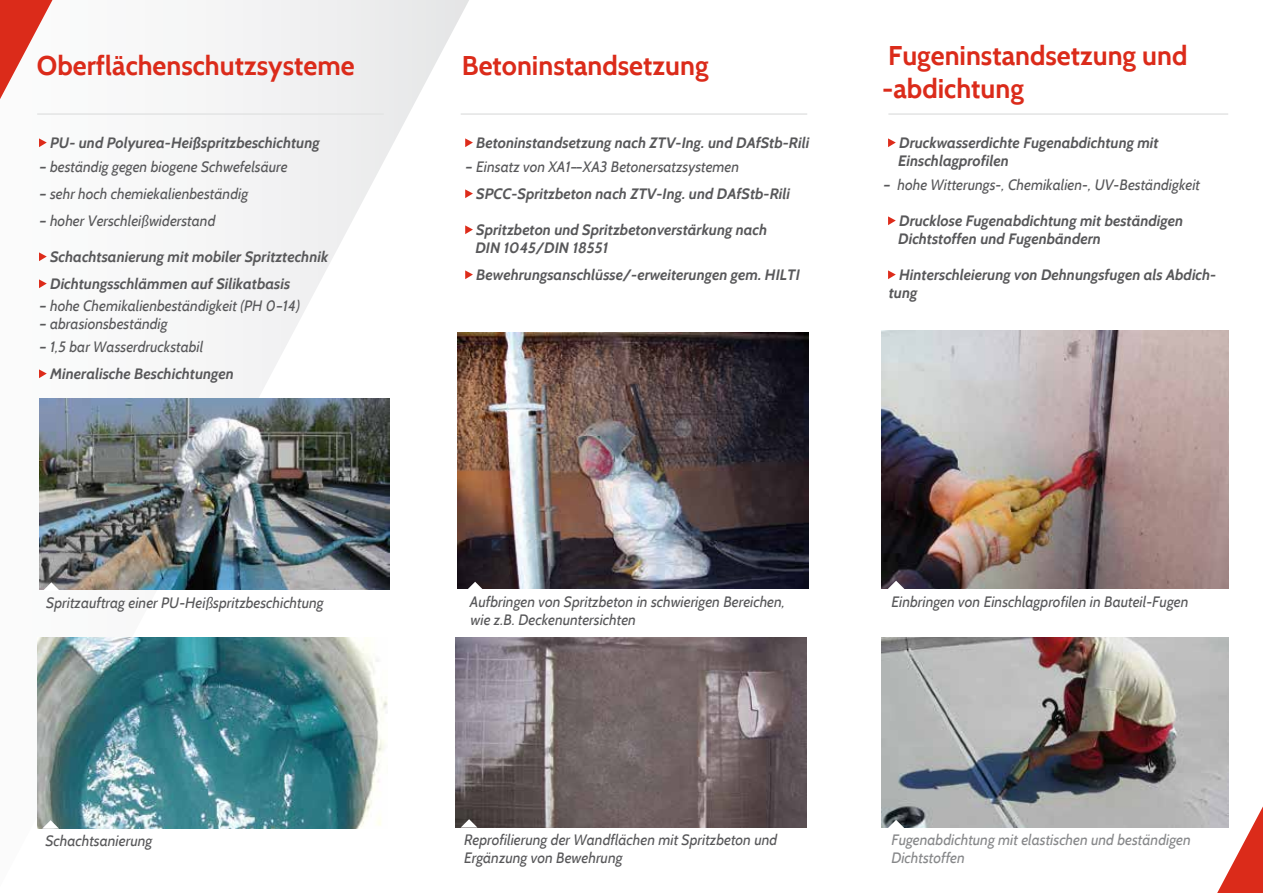
<style>
.page{position:relative;width:1263px;height:893px;background:#fff}
.page>*{position:absolute;margin:0;border:0;box-sizing:border-box;transform-origin:0 0}
.t1{font:700 27px/32.4px "Cabin";color:#db2b1a}
.t2{font:italic 700 15px/18px "Cabin";color:#58585a}
.t3{font:italic 15px/18px "Cabin";color:#58585a}
.t4{font:italic 15px/18px "Cabin";color:#87888a}
.s1{font-weight:700}
.s2{font-weight:400}
</style>
<div class="page">
<svg style="left:37px;top:0;width:432px;height:829px"></svg>
<svg style="left:0;top:0;width:52px;height:99px"></svg>
<hr style="left:37px;top:113px;width:347px;height:2px;background:#e3e4e4">
<hr style="left:461px;top:113px;width:346px;height:2px;background:#e3e4e4">
<hr style="left:888px;top:113px;width:340px;height:2px;background:#e3e4e4">
<svg style="left:888px;top:138px;width:8px;height:9px"></svg>
<svg style="left:888px;top:216px;width:8px;height:9px"></svg>
<svg style="left:888px;top:270px;width:8px;height:9px"></svg>
<svg style="left:1217px;top:806px;width:46px;height:87px"></svg>
<svg style="left:465px;top:138px;width:8px;height:9px"></svg>
<svg style="left:465px;top:189px;width:8px;height:9px"></svg>
<svg style="left:465px;top:225px;width:8px;height:9px"></svg>
<svg style="left:465px;top:270px;width:8px;height:9px"></svg>
<svg style="left:39px;top:138px;width:8px;height:9px"></svg>
<svg style="left:39px;top:252px;width:8px;height:9px"></svg>
<svg style="left:39px;top:279px;width:8px;height:9px"></svg>
<svg style="left:39px;top:369px;width:8px;height:9px"></svg>
<img style="left:455px;top:637px;width:351px;height:191px">
<svg style="left:461px;top:819px;width:16px;height:9px"></svg>
<img style="left:881px;top:331px;width:347px;height:258px">
<svg style="left:888px;top:581px;width:16px;height:8px"></svg>
<img style="left:881px;top:637px;width:347px;height:190px">
<svg style="left:888px;top:820px;width:16px;height:8px"></svg>
<img style="left:457px;top:332px;width:351px;height:257px">
<svg style="left:467px;top:582px;width:16px;height:8px"></svg>
<img style="left:39px;top:399px;width:351px;height:190px">
<svg style="left:43px;top:582px;width:17px;height:9px"></svg>
<img style="left:37px;top:638px;width:351px;height:190px">
<svg style="left:42px;top:820px;width:17px;height:9px"></svg>
<h1 class="t1" style="left:37px;top:50px;width:319px">Oberflächenschutzsysteme</h1>
<h1 class="t1" style="left:462px;top:50px;width:248px">Betoninstandsetzung</h1>
<h1 class="t1" style="left:882px;top:40px;width:307px">Fugeninstandsetzung und -abdichtung</h1>
<p class="t2" style="left:898px;top:134px;width:262px">Druckwasserdichte Fugenabdichtung mit<br>Einschlagprofilen</p>
<p class="t3" style="left:883px;top:176px;width:318px"><span class="s1">–</span> hohe Witterungs-, Chemikalien-, UV-Beständigkeit</p>
<p class="t2" style="left:898px;top:212px;width:286px">Drucklose Fugenabdichtung mit beständigen<br>Dichtstoffen und Fugenbändern</p>
<p class="t2" style="left:889px;top:266px;width:329px;text-indent:10px">Hinterschleierung von Dehnungsfugen als Abdich&shy;tung</p>
<p class="t2" style="left:50px;top:134px;width:271px">PU- und Polyurea-Heißspritzbeschichtung</p>
<p class="t3" style="left:39px;top:158px;width:250px"><span class="s1">–</span> beständig gegen biogene Schwefelsäure</p>
<p class="t3" style="left:39px;top:185px;width:210px"><span class="s1">–</span> sehr hoch chemiekalienbeständig</p>
<p class="t3" style="left:39px;top:212px;width:178px"><span class="s1">–</span> hoher Verschleißwiderstand</p>
<p class="t2" style="left:50px;top:243px;width:280px;line-height:27px">Schachtsanierung mit mobiler Spritztechnik<br>Dichtungsschlämmen auf Silikatbasis</p>
<p class="t3" style="left:39px;top:297px;width:262px"><span class="s1">–</span> hohe Chemikalienbeständigkeit (PH 0–14)</p>
<p class="t3" style="left:39px;top:315px;width:130px"><span class="s1">–</span> abrasionsbeständig</p>
<p class="t2" style="left:50px;top:333px;width:185px;line-height:27px;text-indent:-11px">– <span class="s2">1,5 bar Wasserdruckstabil<br></span>Mineralische Beschichtungen</p>
<p class="t2" style="left:476px;top:134px;width:334px">Betoninstandsetzung nach ZTV-Ing. und DAfStb-Rili</p>
<p class="t2" style="left:476px;top:153px;width:315px;line-height:27px;text-indent:-11px">– <span class="s2">Einsatz von XA1––XA3 Betonersatzsystemen<br></span>SPCC-Spritzbeton nach ZTV-Ing. und DAfStb-Rili</p>
<p class="t2" style="left:475px;top:221px;width:293px">Spritzbeton und Spritzbetonverstärkung nach<br>DIN 1045/DIN 18551</p>
<p class="t2" style="left:476px;top:266px;width:325px">Bewehrungsanschlüsse/-erweiterungen gem. HILTI</p>
<p class="t3" style="left:46px;top:594px;width:279px">Spritzauftrag einer PU-Heißspritzbeschichtung</p>
<p class="t3" style="left:46px;top:832px;width:108px">Schachtsanierung</p>
<p class="t3" style="left:470px;top:593px;width:317px">Aufbringen von Spritzbeton in schwierigen Bereichen, wie z.B. Deckenuntersichten</p>
<p class="t3" style="left:464px;top:831px;width:315px">Reprofilierung der Wandflächen mit Spritzbeton und<br>Ergänzung von Bewehrung</p>
<p class="t3" style="left:891px;top:593px;width:299px">Einbringen von Einschlagprofilen in Bauteil-Fugen</p>
<p class="t4" style="left:891px;top:831px;width:301px">Fugenabdichtung mit elastischen und beständigen<br>Dichtstoffen</p>
</div>
